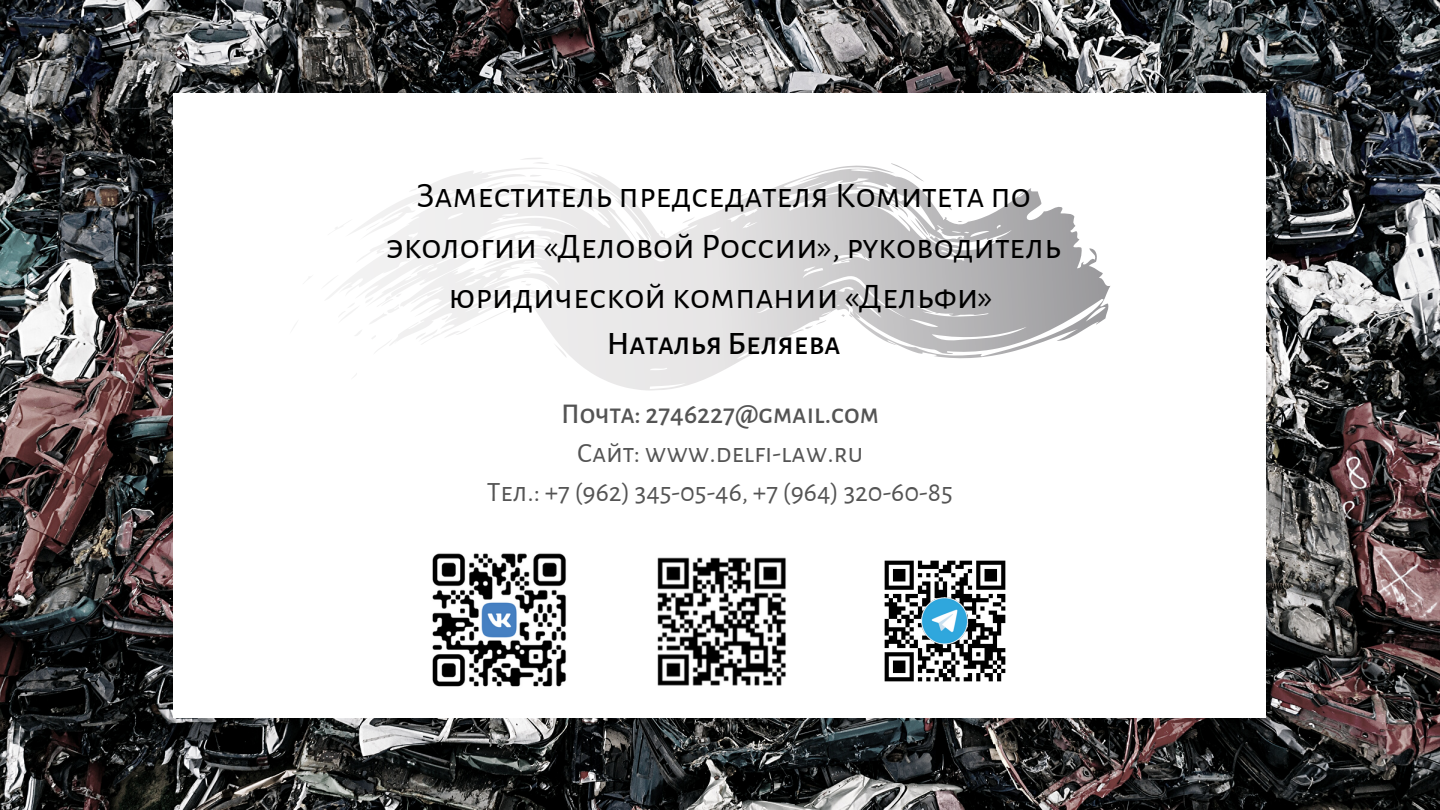
<style>
.page{position:relative;width:1440px;height:810px;background:#fff}
.page>*{position:absolute;margin:0;border:0;box-sizing:border-box;transform-origin:0 0}
.t1{font:36px/50.2px "Alegreya Sans SC";color:#000;text-align:center}
.t2{font:500 32px "Alegreya Sans SC";color:#000}
.t3{font:28px/39px "Alegreya Sans SC";color:#545454;text-align:center}
.t4{font:500 28px "Alegreya Sans SC";color:#545454}
</style>
<div class="page">
<img style="left:0;top:0;width:1440px;height:810px">
<div style="left:173px;top:93px;width:1093px;height:625px;background:#fff"></div>
<img style="left:432px;top:553px;width:134px;height:134px">
<img style="left:884px;top:560px;width:122px;height:122px">
<img style="left:657px;top:557px;width:129px;height:129px">
<img style="left:921px;top:587px;width:50px;height:69px">
<svg style="left:293px;top:158px;width:817px;height:233px"></svg>
<p class="t1" style="left:386px;top:171px;width:677px">Заместитель председателя Комитета по экологии «Деловой России», руководитель юридической компании «Дельфи»</p>
<p class="t2" style="left:607px;top:326px;width:235px">Наталья Беляева</p>
<p class="t4" style="left:561px;top:398px;width:319px">Почта: 2746227@gmail.com</p>
<p class="t3" style="left:487px;top:434px;width:467px">Сайт: www.delfi-law.ru<br>Тел.: +7 (962) 345-05-46, +7 (964) 320-60-85</p>
</div>
